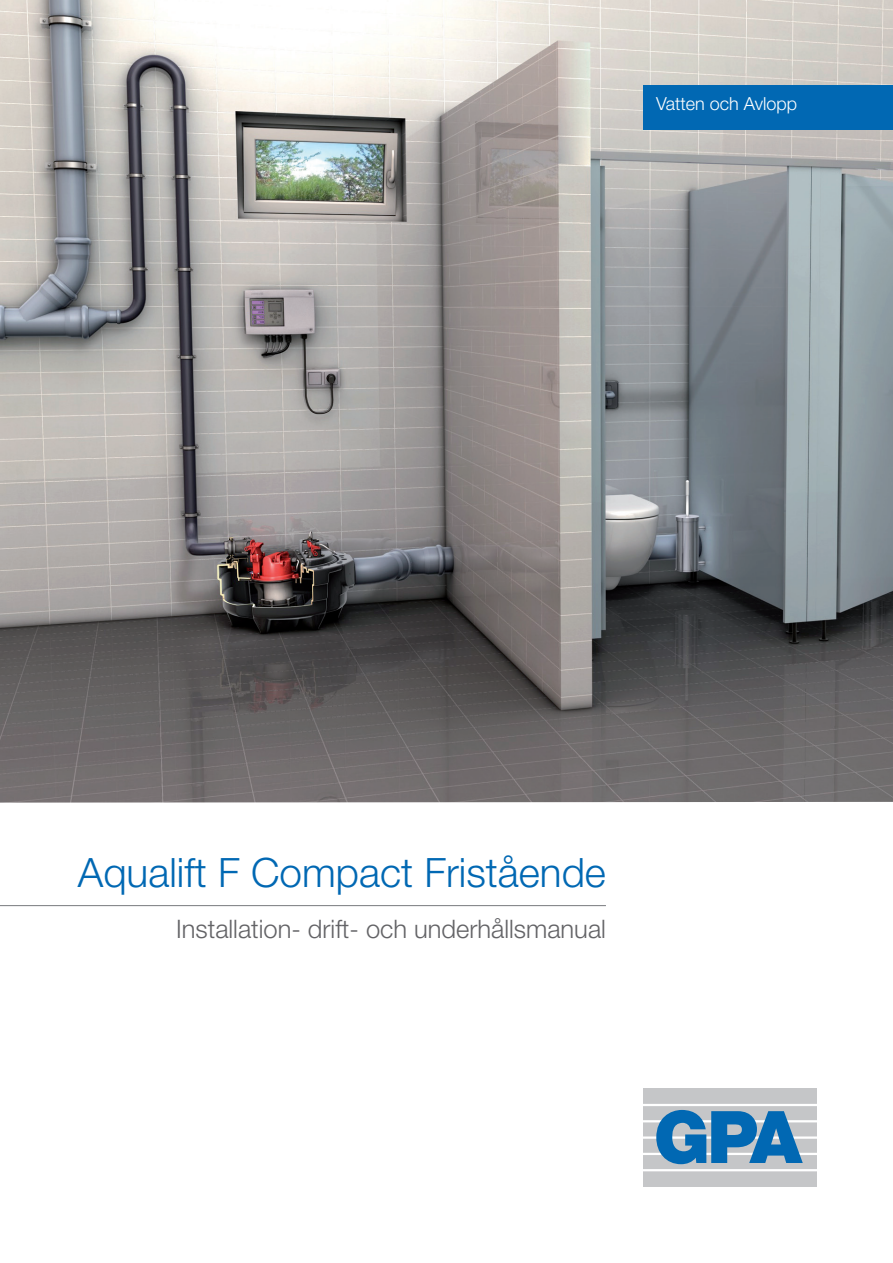
<style>
.page{position:relative;width:893px;height:1263px;background:#fff}
.page>*{position:absolute;margin:0;border:0;box-sizing:border-box;transform-origin:0 0}
.t1{font:300 40.5px "Helvetica Neue LT Std";color:#0168b3}
.t2{font:300 25.5px "Helvetica Neue LT Std";color:#636366}
.t3{font:300 18px "Helvetica Neue LT Std";color:#fff}
</style>
<div class="page">
<img style="left:0;top:0;width:893px;height:803px">
<hr style="left:0;top:905px;width:606px;height:1px;background:#87898c">
<div style="left:643px;top:85px;width:250px;height:45px;background:#0168b3"></div>
<div style="left:643px;top:1087px;width:173px;height:99px;background:#c5c6c8"></div>
<hr style="left:643px;top:1169px;width:173px;height:2px;background:#fff">
<hr style="left:643px;top:1153px;width:173px;height:2px;background:#fff">
<hr style="left:643px;top:1136px;width:173px;height:3px;background:#fff">
<hr style="left:643px;top:1120px;width:173px;height:2px;background:#fff">
<hr style="left:643px;top:1104px;width:173px;height:2px;background:#fff">
<svg style="left:656px;top:1110px;width:147px;height:54px"></svg>
<p class="t3" style="left:656px;top:93px;width:143px">Vatten och Avlopp</p>
<p class="t1" style="left:78px;top:848px;width:530px">Aqualift F Compact Fristående</p>
<p class="t2" style="left:176px;top:913px;width:431px">Installation- drift- och underhållsmanual</p>
</div>
